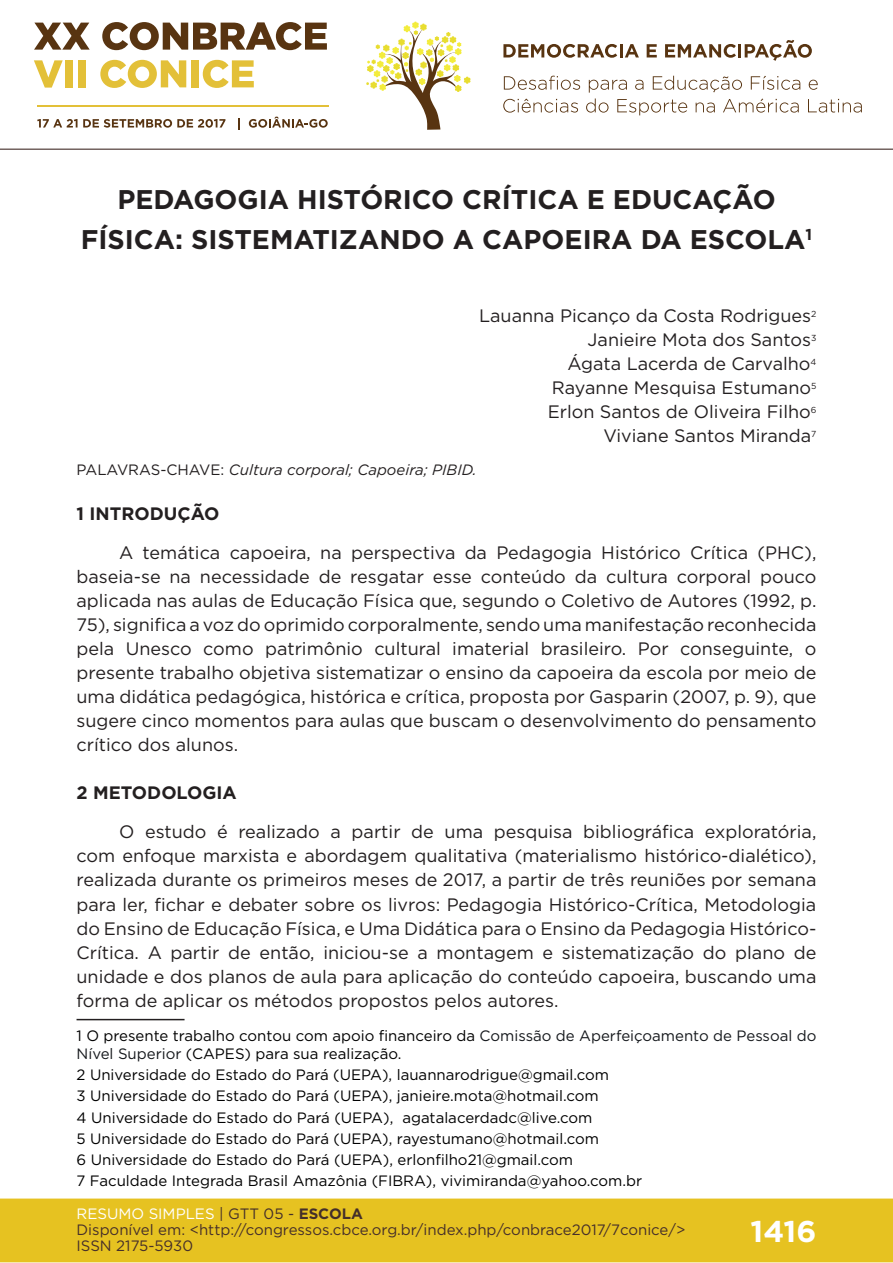
<style>
.page{position:relative;width:893px;height:1263px;background:#fff}
.page>*{position:absolute;margin:0;border:0;box-sizing:border-box;transform-origin:0 0}
.t1{font:700 30px "Gotham";color:#fff}
.t2{font:700 27px/40.5px "Gotham";color:#231f20;text-align:center}
.t3{font:18px/24px "Gotham";color:#231f20;text-align:justify}
.t4{font:700 18px "Gotham";color:#231f20}
.t5{font:15px/21.3px "Gotham";color:#000001}
.t6{font:15px/16px "Gotham";color:#462f2a}
.t7{font:italic 15px "Gotham";color:#231f20}
.s1{font-style:normal}
.s2{color:#15181c}
.s3{color:#fff}
.s4{color:#442f2a}
.s5{font-weight:700;color:#442f2a}
</style>
<div class="page">
<div style="left:0;top:1198px;width:893px;height:64px;background:#e6c221;border:2px solid #e6c221"></div>
<svg style="left:34px;top:23px;width:56px;height:27px"></svg>
<svg style="left:102px;top:22px;width:225px;height:28px"></svg>
<svg style="left:34px;top:60px;width:29px;height:28px"></svg>
<div style="left:65px;top:60px;width:8px;height:27px;background:#e3c038"></div>
<div style="left:78px;top:60px;width:8px;height:27px;background:#e3c038"></div>
<svg style="left:100px;top:60px;width:86px;height:28px"></svg>
<div style="left:191px;top:60px;width:8px;height:27px;background:#e3c038"></div>
<svg style="left:203px;top:60px;width:51px;height:28px"></svg>
<svg style="left:37px;top:119px;width:188px;height:9px"></svg>
<svg style="left:238px;top:118px;width:2px;height:11px"></svg>
<svg style="left:249px;top:117px;width:79px;height:11px"></svg>
<hr style="left:37px;top:105px;width:291px;height:2px;background:#e3c038">
<svg style="left:366px;top:21px;width:105px;height:109px"></svg>
<svg style="left:503px;top:44px;width:136px;height:14px"></svg>
<svg style="left:647px;top:44px;width:10px;height:13px"></svg>
<svg style="left:665px;top:40px;width:147px;height:21px"></svg>
<svg style="left:504px;top:76px;width:76px;height:14px"></svg>
<svg style="left:809px;top:80px;width:9px;height:10px"></svg>
<svg style="left:503px;top:99px;width:75px;height:14px"></svg>
<svg style="left:586px;top:76px;width:214px;height:39px"></svg>
<svg style="left:808px;top:99px;width:54px;height:14px"></svg>
<hr style="left:0;top:149px;width:893px;height:1px;background:#442f2a">
<hr style="left:77px;top:1019px;width:108px;height:1px;background:#231f20">
<h2 class="t2" style="left:81px;top:179px;width:733px">PEDAGOGIA HISTÓRICO CRÍTICA E EDUCAÇÃO<br>FÍSICA: SISTEMATIZANDO A CAPOEIRA DA ESCOLA<sup>1</sup></h2>
<p class="t3" style="left:479px;top:303px;width:339px;text-align:right">Lauanna Picanço da Costa Rodrigues<sup>2<br></sup>Janieire Mota dos Santos<sup>3<br></sup>Ágata Lacerda de Carvalho<sup>4<br></sup>Rayanne Mesquisa Estumano<sup>5<br></sup>Erlon Santos de Oliveira Filho<sup>6<br></sup>Viviane Santos Miranda<sup>7</sup></p>
<p class="t7" style="left:77px;top:460px;width:401px"><span class="s1">PALAVRAS-CHAVE:</span> Cultura corporal; Capoeira; PIBID.</p>
<p class="t4" style="left:77px;top:501px;width:144px">1 INTRODUÇÃO</p>
<p class="t3" style="left:77px;top:540px;width:741px;text-indent:43px">A temática capoeira, na perspectiva da Pedagogia Histórico Crítica (PHC), baseia-se na necessidade de resgatar esse conteúdo da cultura corporal pouco aplicada nas aulas de Educação Física que, segundo o Coletivo de Autores (1992, p.<br>75), significa a voz do oprimido corporalmente, sendo uma manifestação reconhecida pela Unesco como patrimônio cultural imaterial brasileiro. Por conseguinte, o presente trabalho objetiva sistematizar o ensino da capoeira da escola por meio de uma didática pedagógica, histórica e crítica, proposta por Gasparin (2007, p. 9), que sugere cinco momentos para aulas que buscam o desenvolvimento do pensamento crítico dos alunos.</p>
<p class="t4" style="left:77px;top:781px;width:162px">2 METODOLOGIA</p>
<p class="t3" style="left:77px;top:820px;width:741px;text-indent:43px">O estudo é realizado a partir de uma pesquisa bibliográfica exploratória, com enfoque marxista e abordagem qualitativa (materialismo histórico-dialético), realizada durante os primeiros meses de 2017, a partir de três reuniões por semana para ler, fichar e debater sobre os livros: Pedagogia Histórico-Crítica, Metodologia do Ensino de Educação Física, e Uma Didática para o Ensino da Pedagogia Histórico-Crítica. A partir de então, iniciou-se a montagem e sistematização do plano de unidade e dos planos de aula para aplicação do conteúdo capoeira, buscando uma forma de aplicar os métodos propostos pelos autores.</p>
<p class="t5" style="left:77px;top:1026px;width:741px;line-height:18px">1 O presente trabalho contou com apoio financeiro da <span class="s2">Comissão de Aperfeiçoamento de Pessoal do<br>Nível Superior</span> (CAPES) para sua realização.</p>
<p class="t5" style="left:77px;top:1064px;width:567px">2 Universidade do Estado do Pará (UEPA), lauannarodrigue@gmail.com<br>3 Universidade do Estado do Pará (UEPA), janieire.mota@hotmail.com<br>4 Universidade do Estado do Pará (UEPA), agatalacerdadc@live.com<br>5 Universidade do Estado do Pará (UEPA), rayestumano@hotmail.com<br>6 Universidade do Estado do Pará (UEPA), erlonfilho21@gmail.com<br>7 Faculdade Integrada Brasil Amazônia (FIBRA), vivimiranda@yahoo.com.br</p>
<p class="t6" style="left:77px;top:1205px;width:610px"><span class="s3">RESUMO SIMPLES</span> <span class="s4">| GTT 05 -</span> <span class="s5">ESCOLA<br></span>Disponível em: &lt;http://congressos.cbce.org.br/index.php/conbrace2017/7conice/&gt;<br>ISSN 2175-5930</p>
<h1 class="t1" style="left:750px;top:1212px;width:67px">1416</h1>
</div>
